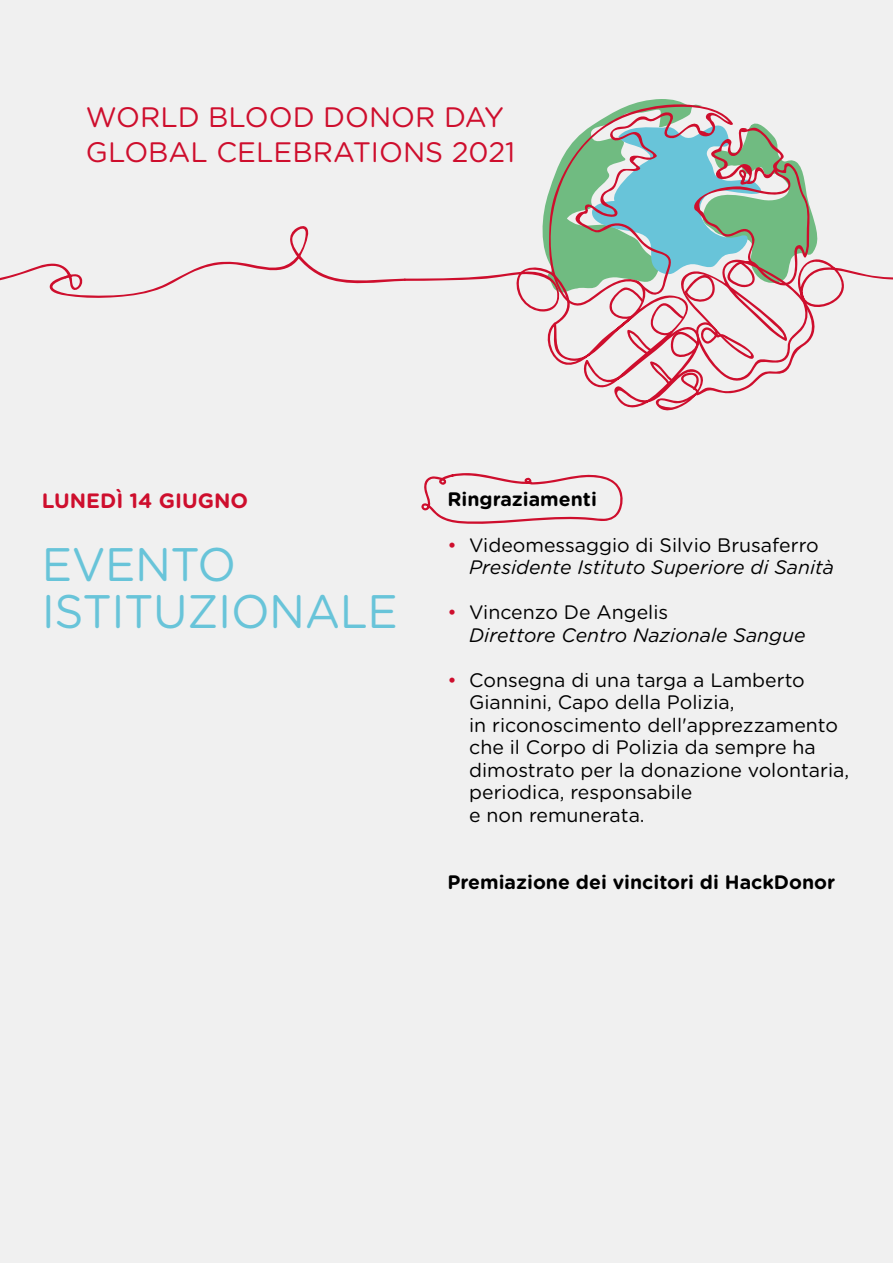
<style>
.page{position:relative;width:893px;height:1263px;background:#f0f0f0}
.page>*{position:absolute;margin:0;border:0;box-sizing:border-box;transform-origin:0 0}
.t1{font:46.95px/47px "Gotham Rounded";letter-spacing:-.01em;color:#68c4d9}
.t2{font:28.2px/34.2px "Gotham Rounded";color:#ce0e2d}
.t3{font:700 20.7px "Gotham Rounded";color:#ce0e2d}
.t4{font:19.5px/22.5px "Gotham Rounded";color:#000}
.t5{font:italic 19.5px/22.5px "Gotham Rounded";color:#000}
.t6{font:700 19.5px "Gotham Rounded";color:#000}
.s1{font-style:normal;color:#ce0e2d}
.s2{font-style:normal}
.s3{color:#ce0e2d}
</style>
<div class="page">
<svg style="left:0;top:99px;width:893px;height:312px"></svg>
<svg style="left:421px;top:473px;width:202px;height:51px"></svg>
<h2 class="t2" style="left:86px;top:99px;width:431px">WORLD BLOOD DONOR DAY<br>GLOBAL CELEBRATIONS 2021</h2>
<p class="t3" style="left:42px;top:485px;width:208px">LUNEDÌ 14 GIUGNO</p>
<h1 class="t1" style="left:42px;top:539px;width:358px">EVENTO<br>ISTITUZIONALE</h1>
<p class="t6" style="left:447px;top:485px;width:151px">Ringraziamenti</p>
<p class="t5" style="left:469px;top:532px;width:366px;text-indent:-22px"><span class="s1">•</span> <span class="s2">Videomessaggio di Silvio Brusaferro<br></span>Presidente Istituto Superiore di Sanità</p>
<p class="t5" style="left:469px;top:600px;width:338px;text-indent:-22px"><span class="s1">•</span> <span class="s2">Vincenzo De Angelis<br></span>Direttore Centro Nazionale Sangue</p>
<p class="t4" style="left:469px;top:667px;width:382px;text-indent:-22px"><span class="s3">•</span> Consegna di una targa a Lamberto<br>Giannini, Capo della Polizia,<br>in riconoscimento dell'apprezzamento che il Corpo di Polizia da sempre ha dimostrato per la donazione volontaria, periodica, responsabile<br>e non remunerata.</p>
<p class="t6" style="left:447px;top:868px;width:389px">Premiazione dei vincitori di HackDonor</p>
</div>
